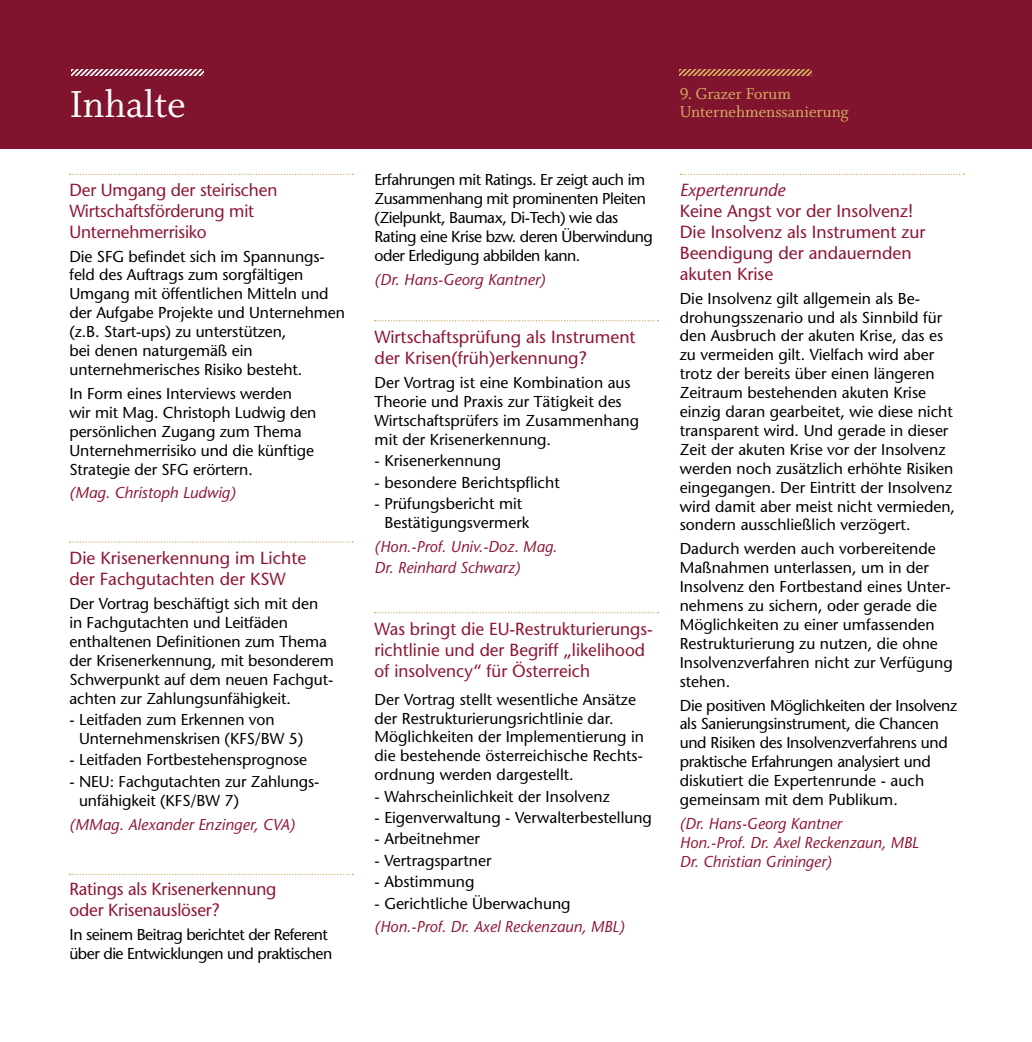
<style>
.page{position:relative;width:1032px;height:1042px;background:#fff}
.page>*{position:absolute;margin:0;border:0;box-sizing:border-box;transform-origin:0 0}
.t1{font:42px "Whitman Roman LF";color:#fff}
.t2{font:17.5px/21px "Stone Sans";color:#8e1734}
.t3{font:17.5px/17.5px "Whitman Roman LF";color:#d6b160}
.t4{font:italic 17.5px "Stone Sans";color:#8e1734}
.t5{font:15.75px/18.9px "Stone Sans";color:#000}
.t6{font:15.75px/18.9px "Stone Sans";letter-spacing:-.03em;color:#000}
.t7{font:italic 15.75px/18.9px "Stone Sans";color:#8e1734}
.t8{font:15.75px/18.9px "Stone Sans";letter-spacing:-.02em;color:#000}
</style>
<div class="page">
<div style="left:0;top:0;width:1032px;height:149px;background:#80142e"></div>
<svg style="left:680px;top:69px;width:131px;height:6px"></svg>
<svg style="left:72px;top:69px;width:132px;height:6px"></svg>
<svg style="left:69px;top:174px;width:284px;height:1px"></svg>
<svg style="left:69px;top:541px;width:284px;height:2px"></svg>
<svg style="left:69px;top:874px;width:284px;height:1px"></svg>
<svg style="left:375px;top:320px;width:283px;height:1px"></svg>
<svg style="left:375px;top:612px;width:283px;height:1px"></svg>
<svg style="left:680px;top:174px;width:284px;height:1px"></svg>
<h1 class="t1" style="left:69px;top:81px;width:118px">Inhalte</h1>
<p class="t2" style="left:69px;top:179px;width:209px">Der Umgang der steirischen<br>Wirtschaftsförderung mit<br>Unternehmerrisiko</p>
<p class="t5" style="left:69px;top:247px;width:277px">Die SFG befindet sich im Spannungs&shy;feld des Auftrags zum sorgfältigen Umgang mit öffentlichen Mitteln und der Aufgabe Projekte und Unternehmen (z.B. Start-ups) zu unterstützen,<br>bei denen naturgemäß ein unternehmerisches Risiko besteht.</p>
<p class="t5" style="left:69px;top:384px;width:249px">In Form eines Interviews werden wir mit Mag. Christoph Ludwig den persönlichen Zugang zum Thema<br>Unternehmerrisiko und die künftige<br>Strategie der SFG erörtern.</p>
<p class="t7" style="left:69px;top:483px;width:168px">(Mag. Christoph Ludwig)</p>
<p class="t2" style="left:69px;top:548px;width:238px">Die Krisenerkennung im Lichte der Fachgutachten der KSW</p>
<p class="t5" style="left:69px;top:594px;width:266px">Der Vortrag beschäftigt sich mit den in Fachgutachten und Leitfäden enthaltenen Definitionen zum Thema der Krisenerkennung, mit besonderem Schwerpunkt auf dem neuen Fachgut&shy;achten zur Zahlungsunfähigkeit.</p>
<p class="t5" style="left:79px;top:710px;width:226px;text-indent:-10px">- Leitfaden zum Erkennen von<br>Unternehmenskrisen (KFS/BW 5)</p>
<p class="t5" style="left:69px;top:750px;width:239px">- Leitfaden Fortbestehensprognose</p>
<p class="t5" style="left:79px;top:772px;width:242px;text-indent:-10px">- NEU: Fachgutachten zur Zahlungs&shy;unfähigkeit (KFS/BW 7)</p>
<p class="t7" style="left:69px;top:814px;width:227px">(MMag. Alexander Enzinger, CVA)</p>
<p class="t2" style="left:69px;top:879px;width:208px">Ratings als Krisenerkennung oder Krisenauslöser?</p>
<p class="t6" style="left:69px;top:925px;width:264px">In seinem Beitrag berichtet der Referent über die Entwicklungen und praktischen</p>
<p class="t6" style="left:375px;top:171px;width:280px">Erfahrungen mit Ratings. Er zeigt auch im Zusammenhang mit prominenten Pleiten (Zielpunkt, Baumax, Di-Tech) wie das Rating eine Krise bzw. deren Überwindung oder Erledigung abbilden kann.</p>
<p class="t7" style="left:375px;top:270px;width:172px">(Dr. Hans-Georg Kantner)</p>
<p class="t2" style="left:375px;top:327px;width:263px">Wirtschaftsprüfung als Instrument der Krisen(früh)erkennung?</p>
<p class="t5" style="left:375px;top:373px;width:266px">Der Vortrag ist eine Kombination aus Theorie und Praxis zur Tätigkeit des Wirtschaftsprüfers im Zusammenhang mit der Krisenerkennung.</p>
<p class="t5" style="left:375px;top:451px;width:128px">- Krisenerkennung</p>
<p class="t5" style="left:375px;top:473px;width:187px">- besondere Berichtspflicht</p>
<p class="t5" style="left:384px;top:494px;width:146px;text-indent:-10px">- Prüfungsbericht mit<br>Bestätigungsvermerk</p>
<p class="t7" style="left:375px;top:536px;width:184px;line-height:21px">(Hon.-Prof. Univ.-Doz. Mag.<br>Dr. Reinhard Schwarz)</p>
<p class="t2" style="left:375px;top:619px;width:280px">Was bringt die EU-Restrukturierungs&shy;richtlinie und der Begriff „likelihood of insolvency“ für Österreich</p>
<p class="t5" style="left:375px;top:690px;width:271px">Der Vortrag stellt wesentliche Ansätze der Restrukturierungsrichtlinie dar.<br>Möglichkeiten der Implementierung in die bestehende österreichische Rechts&shy;ordnung werden dargestellt.</p>
<p class="t5" style="left:375px;top:787px;width:237px">- Wahrscheinlichkeit der Insolvenz</p>
<p class="t5" style="left:375px;top:808px;width:279px">- Eigenverwaltung - Verwalterbestellung</p>
<p class="t5" style="left:375px;top:829px;width:107px">- Arbeitnehmer</p>
<p class="t5" style="left:375px;top:851px;width:118px">- Vertragspartner</p>
<p class="t5" style="left:375px;top:872px;width:101px">- Abstimmung</p>
<p class="t5" style="left:375px;top:893px;width:198px">- Gerichtliche Überwachung</p>
<p class="t7" style="left:375px;top:917px;width:251px">(Hon.-Prof. Dr. Axel Reckenzaun, MBL)</p>
<p class="t3" style="left:680px;top:85px;width:170px">9. Grazer Forum<br>Unternehmenssanierung</p>
<p class="t4" style="left:680px;top:179px;width:107px">Expertenrunde</p>
<p class="t2" style="left:680px;top:200px;width:247px">Keine Angst vor der Insolvenz!<br>Die Insolvenz als Instrument zur<br>Beendigung der andauernden akuten Krise</p>
<p class="t5" style="left:680px;top:289px;width:277px">Die Insolvenz gilt allgemein als Be&shy;drohungsszenario und als Sinnbild für den Ausbruch der akuten Krise, das es zu vermeiden gilt. Vielfach wird aber trotz der bereits über einen längeren Zeitraum bestehenden akuten Krise einzig daran gearbeitet, wie diese nicht transparent wird. Und gerade in dieser Zeit der akuten Krise vor der Insolvenz werden noch zusätzlich erhöhte Risiken eingegangen. Der Eintritt der Insolvenz wird damit aber meist nicht vermieden, sondern ausschließlich verzögert.</p>
<p class="t5" style="left:680px;top:539px;width:275px">Dadurch werden auch vorbereitende Maßnahmen unterlassen, um in der Insolvenz den Fortbestand eines Unter&shy;nehmens zu sichern, oder gerade die Möglichkeiten zu einer umfassenden Restrukturierung zu nutzen, die ohne Insolvenzverfahren nicht zur Verfügung stehen.</p>
<p class="t8" style="left:680px;top:695px;width:279px">Die positiven Möglichkeiten der Insolvenz als Sanierungsinstrument, die Chancen und Risiken des Insolvenzverfahrens und praktische Erfahrungen analysiert und diskutiert die Expertenrunde - auch gemeinsam mit dem Publikum.</p>
<p class="t7" style="left:680px;top:814px;width:240px">(Dr. Hans-Georg Kantner<br>Hon.-Prof. Dr. Axel Reckenzaun, MBL<br>Dr. Christian Grininger)</p>
</div>
